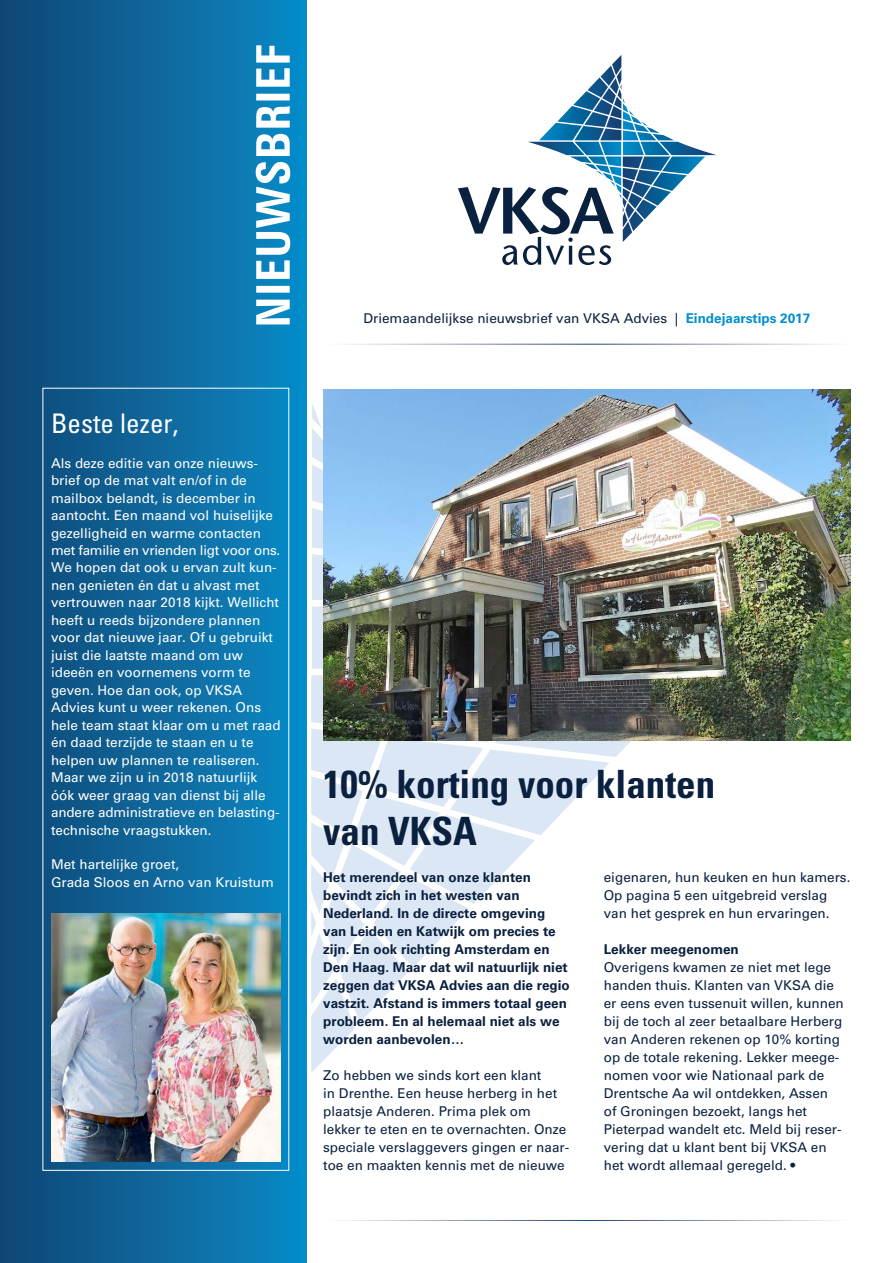
<style>
.page{position:relative;width:893px;height:1263px;background:#fff}
.page>*{position:absolute;margin:0;border:0;box-sizing:border-box;transform-origin:0 0}
.t1{font:700 condensed 39px/46.8px "Univers LT Std";color:#0a203f}
.t2{font:condensed 27px "Univers LT Std";color:#fff}
.t3{font:13.5px/18px "Univers LT Std";color:#0a203f}
.t4{font:13.5px/17.4px "Univers LT Std";color:#fff}
.t5{font:700 13.5px/18px "Univers LT Std";color:#0a203f}
.s1{font-weight:700;color:#008ece}
</style>
<div class="page">
<div style="left:0;top:0;width:306px;height:1263px;background:linear-gradient(to right,#114673,#0e8bc6)"></div>
<svg style="left:311px;top:404px;width:320px;height:669px"></svg>
<img style="left:51px;top:914px;width:230px;height:247px">
<svg style="left:256px;top:45px;width:34px;height:279px"></svg>
<svg style="left:458px;top:55px;width:258px;height:210px"></svg>
<img style="left:323px;top:389px;width:527px;height:352px">
<h2 class="t2" style="left:51px;top:406px;width:129px">Beste lezer,</h2>
<p class="t4" style="left:51px;top:454px;width:231px">Als deze editie van onze nieuws&shy;brief op de mat valt en/of in de mailbox belandt, is december in aantocht. Een maand vol huiselijke gezelligheid en warme contacten met familie en vrienden ligt voor ons.<br>We hopen dat ook u ervan zult kun&shy;nen genieten én dat u alvast met vertrouwen naar 2018 kijkt. Wellicht heeft u reeds bijzondere plannen voor dat nieuwe jaar. Of u gebruikt juist die laatste maand om uw ideeën en voornemens vorm te geven. Hoe dan ook, op VKSA<br>Advies kunt u weer rekenen. Ons hele team staat klaar om u met raad én daad terzijde te staan en u te helpen uw plannen te realiseren.<br>Maar we zijn u in 2018 natuurlijk óók weer graag van dienst bij alle andere administratieve en belasting&shy;technische vraagstukken.</p>
<p class="t4" style="left:51px;top:856px;width:224px">Met hartelijke groet,<br>Grada Sloos en Arno van Kruistum</p>
<p class="t3" style="left:363px;top:309px;width:448px">Driemaandelijkse nieuwsbrief van VKSA Advies | <span class="s1">Eindejaarstips 2017</span></p>
<h1 class="t1" style="left:323px;top:760px;width:394px">10% korting voor klanten van VKSA</h1>
<p class="t5" style="left:323px;top:868px;width:248px">Het merendeel van onze klanten bevindt zich in het westen van Nederland. In de directe omgeving van Leiden en Katwijk om precies te zijn. En ook richting Amsterdam en Den Haag. Maar dat wil natuurlijk niet zeggen dat VKSA Advies aan die regio vastzit. Afstand is immers totaal geen probleem. En al helemaal niet als we worden aanbevolen…</p>
<p class="t3" style="left:323px;top:1066px;width:248px">Zo hebben we sinds kort een klant<br>in Drenthe. Een heuse herberg in het plaatsje Anderen. Prima plek om lekker te eten en te overnachten. Onze speciale verslaggevers gingen er naar&shy;toe en maakten kennis met de nieuwe</p>
<p class="t3" style="left:604px;top:868px;width:248px">eigenaren, hun keuken en hun kamers.<br>Op pagina 5 een uitgebreid verslag van het gesprek en hun ervaringen.</p>
<p class="t5" style="left:604px;top:940px;width:137px">Lekker meegenomen</p>
<p class="t3" style="left:604px;top:958px;width:242px">Overigens kwamen ze niet met lege handen thuis. Klanten van VKSA die er eens even tussenuit willen, kunnen bij de toch al zeer betaalbare Herberg van Anderen rekenen op 10% korting op de totale rekening. Lekker meege&shy;nomen voor wie Nationaal park de Drentsche Aa wil ontdekken, Assen of Groningen bezoekt, langs het Pieterpad wandelt etc. Meld bij reser&shy;vering dat u klant bent bij VKSA en het wordt allemaal geregeld. •</p>
</div>
